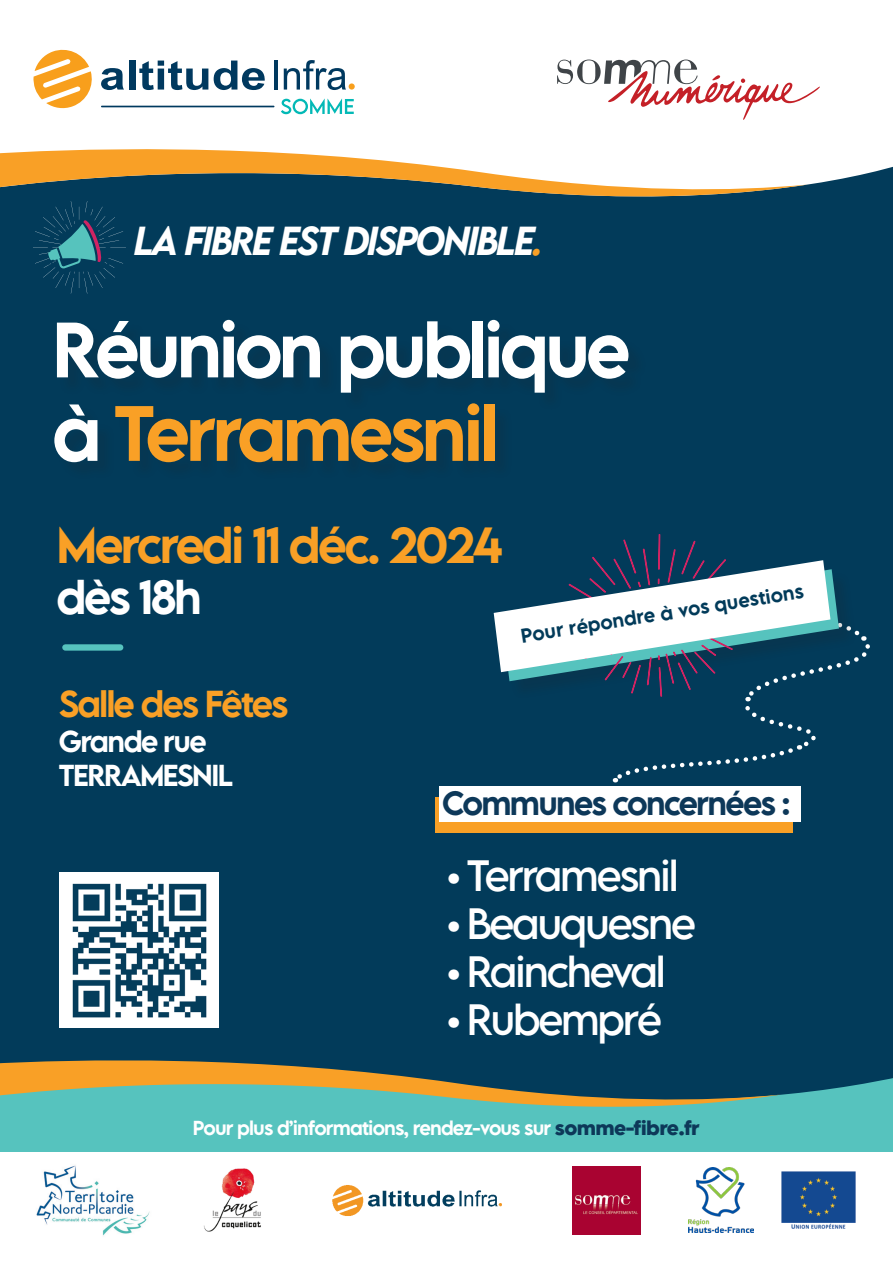
<style>
.page{position:relative;width:893px;height:1263px;background:#fff}
.page>*{position:absolute;margin:0;border:0;box-sizing:border-box;transform-origin:0 0}
.t1{font:500 69.6px/83.6px "LEMONMILK Pro FTR";letter-spacing:-.06em;color:#fff}
.t2{font:500 45px "LEMONMILK Pro FTR";letter-spacing:-.06em;color:#f9a026}
.t3{font:500 42.45px "LEMONMILK Pro FTR";letter-spacing:-.06em;color:#fff}
.t4{font:39px "LEMONMILK Pro FTR";letter-spacing:-.06em;color:#fff}
.t5{font:italic 500 36px "LEMONMILK Pro FTR";letter-spacing:-.06em;color:#fff}
.t6{font:500 33.3px "LEMONMILK Pro FTR";letter-spacing:-.06em;color:#f9a026}
.t7{font:500 30px "LEMONMILK Pro FTR";letter-spacing:-.06em;color:#0d3859}
.t8{font:500 27px "LEMONMILK Pro FTR";letter-spacing:-.06em;color:#fff}
.t9{font:500 18px "LEMONMILK Pro FTR";letter-spacing:-.05em;color:#fff}
.t10{font:500 17.85px "LEMONMILK Pro FTR";color:#023b5a}
.s1{color:#f9a026}
.s2{font-weight:700;color:#0d3859}
</style>
<div class="page">
<div style="left:0;top:166px;width:893px;height:900px;background:#023b5a"></div>
<svg style="left:0;top:149px;width:808px;height:47px"></svg>
<div style="left:65px;top:644px;width:55px;height:7px;background:#56c3be"></div>
<svg style="left:34px;top:201px;width:92px;height:93px;background:#124c67"></svg>
<div style="left:59px;top:873px;width:159px;height:155px;background:#fff"></div>
<div style="left:0;top:1066px;width:893px;height:86px;background:#56c3be"></div>
<svg style="left:0;top:1055px;width:781px;height:52px;background:#637b61"></svg>
<svg style="left:494px;top:533px;width:377px;height:250px"></svg>
<div style="left:435px;top:797px;width:358px;height:36px;background:#f9a026"></div>
<div style="left:439px;top:786px;width:362px;height:36px;background:#fff"></div>
<div style="left:57px;top:323px;width:590px;height:157px;background:#023a58"></div>
<div style="left:349px;top:83px;width:6px;height:7px;background:#f89f1c;border-radius:50%"></div>
<svg style="left:101px;top:68px;width:23px;height:22px"></svg>
<div style="left:129px;top:61px;width:6px;height:29px;background:#00395f"></div>
<svg style="left:139px;top:61px;width:69px;height:29px"></svg>
<svg style="left:214px;top:61px;width:51px;height:29px"></svg>
<hr style="left:274px;top:61px;width:4px;height:29px;background:#00395f">
<svg style="left:284px;top:60px;width:62px;height:30px"></svg>
<svg style="left:33px;top:49px;width:59px;height:60px"></svg>
<svg style="left:281px;top:99px;width:73px;height:15px"></svg>
<hr style="left:101px;top:106px;width:173px;height:1px;background:#00395f">
<img style="left:781px;top:1171px;width:75px;height:58px">
<img style="left:332px;top:1185px;width:170px;height:31px">
<img style="left:573px;top:1166px;width:67px;height:68px">
<img style="left:689px;top:1168px;width:65px;height:65px">
<img style="left:72px;top:883px;width:135px;height:135px">
<svg style="left:557px;top:60px;width:263px;height:60px"></svg>
<img style="left:36px;top:1165px;width:114px;height:71px">
<img style="left:204px;top:1168px;width:57px;height:64px">
<p class="t5" style="left:134px;top:217px;width:411px">LA FIBRE EST DISPONIBLE<span class="s1">.</span></p>
<p class="t1" style="left:52px;top:309px;width:580px">Réunion publique à <span class="s1">Terramesnil</span></p>
<p class="t2" style="left:57px;top:515px;width:448px">Mercredi 11 déc. 2024</p>
<p class="t3" style="left:57px;top:569px;width:147px">dès 18h</p>
<p class="t6" style="left:59px;top:682px;width:231px">Salle des Fêtes</p>
<p class="t8" style="left:59px;top:723px;width:149px">Grande rue</p>
<p class="t8" style="left:59px;top:758px;width:175px">TERRAMESNIL</p>
<p class="t10" style="left:519px;top:624px;width:287px;rotate:-9deg">Pour répondre à vos questions</p>
<p class="t7" style="left:442px;top:783px;width:350px">Communes concernées :</p>
<p class="t4" style="left:444px;top:850px;width:236px">•Terramesnil</p>
<p class="t4" style="left:444px;top:898px;width:253px">•Beauquesne</p>
<p class="t4" style="left:444px;top:946px;width:223px">•Raincheval</p>
<p class="t4" style="left:444px;top:994px;width:219px">•Rubempré</p>
<p class="t9" style="left:193px;top:1116px;width:508px">Pour plus d’informations, rendez-vous sur <span class="s2">somme-fibre.fr</span></p>
</div>
